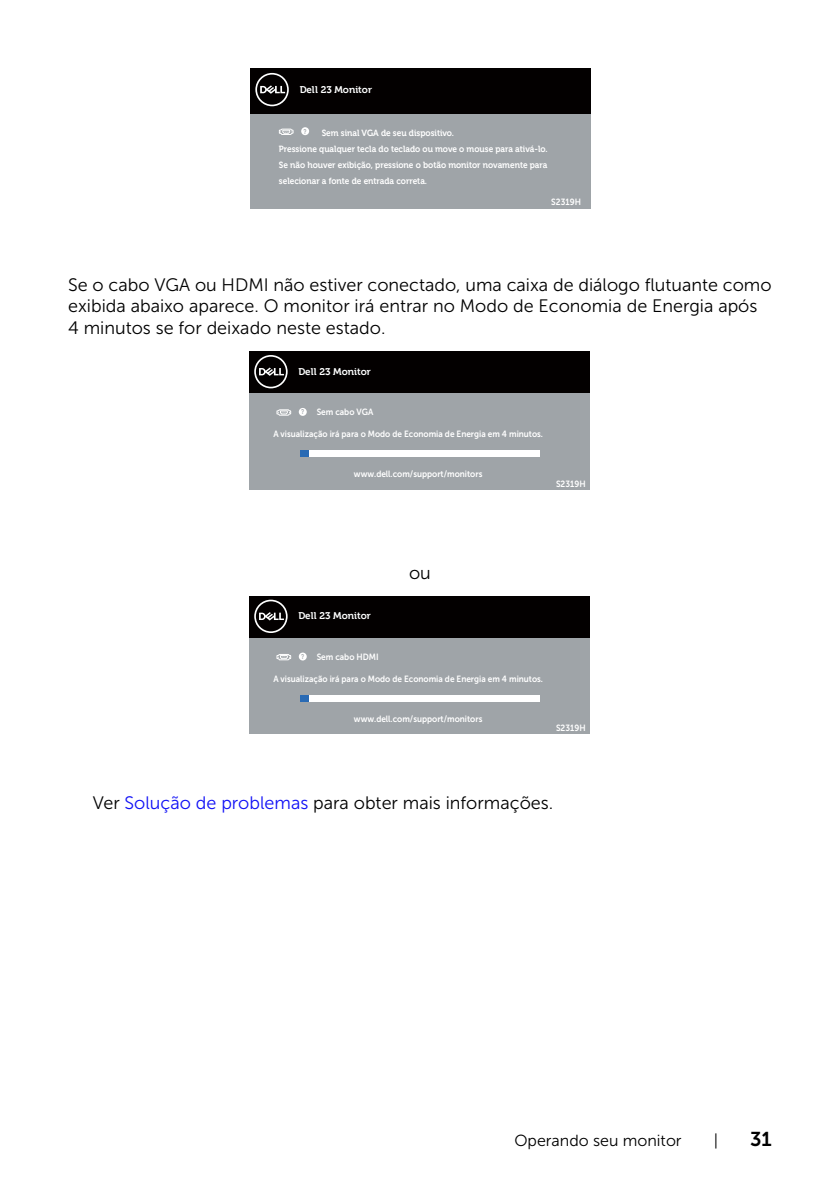
<style>
.page{position:relative;width:840px;height:1191px;background:#fff}
.page>*{position:absolute;margin:0;border:0;box-sizing:border-box;transform-origin:0 0}
.t1{font:20px "Museo Sans For Dell 700";color:#000}
.text{font:18px/21.6px "Museo Sans For Dell 300";color:#000}
.drawing{font:18px "Museo Sans For Dell 300";color:#000}
.t2{font:16px "Museo Sans For Dell 300";color:#000}
.t3{font:700 9.8px "Museo For Dell";color:#fff}
.t4{font:9px "Museo Sans For Dell 700";color:#fff;scale:.92 1}
.t5{font:700 9px/16px "Museo For Dell";color:#fff;scale:.92 1}
.t6{font:700 6.8px "Arial";color:#9fa4a8;scale:.73 1}
.s1{color:#1111f6}
</style>
<div class="page">
<div style="left:249px;top:108px;width:341px;height:101px;background:#9fa4a8"></div>
<div style="left:250px;top:68px;width:340px;height:45px;background:#030000"></div>
<svg style="left:255px;top:73px;width:33px;height:33px"></svg>
<div style="left:301px;top:127px;width:8px;height:8px;background:#fff;border-radius:50%"></div>
<svg style="left:278px;top:128px;width:15px;height:7px"></svg>
<div style="left:249px;top:388px;width:340px;height:101px;background:#9fa4a8"></div>
<div style="left:250px;top:352px;width:339px;height:41px;background:#030000"></div>
<div style="left:300px;top:451px;width:239px;height:6px;background:#fff"></div>
<div style="left:300px;top:451px;width:8px;height:6px;background:#296ab4"></div>
<div style="left:298px;top:408px;width:8px;height:8px;background:#fff;border-radius:50%"></div>
<svg style="left:276px;top:409px;width:15px;height:7px"></svg>
<svg style="left:254px;top:355px;width:33px;height:33px"></svg>
<div style="left:249px;top:632px;width:340px;height:102px;background:#9fa4a8"></div>
<div style="left:250px;top:596px;width:339px;height:41px;background:#030000"></div>
<div style="left:300px;top:695px;width:239px;height:6px;background:#fff"></div>
<div style="left:300px;top:695px;width:8px;height:6px;background:#296ab4"></div>
<div style="left:298px;top:652px;width:8px;height:8px;background:#fff;border-radius:50%"></div>
<svg style="left:276px;top:654px;width:15px;height:7px"></svg>
<svg style="left:254px;top:599px;width:33px;height:34px"></svg>
<p class="t3" style="left:299px;top:84px;width:74px">Dell 23 Monitor</p>
<p class="t6" style="left:303px;top:127px;width:6px">?</p>
<p class="t5" style="left:279px;top:125px;width:293px;text-indent:43px">Sem sinal VGA de seu dispositivo.<br>Pressione qualquer tecla do teclado ou move o mouse para ativá-lo.<br>Se não houver exibição, pressione o botão monitor novamente para selecionar a fonte de entrada correta.</p>
<p class="t4" style="left:551px;top:197px;width:34px">S2319H</p>
<p class="text" style="left:68px;top:274px;width:704px">Se o cabo VGA ou HDMI não estiver conectado, uma caixa de diálogo flutuante como exibida abaixo aparece. O monitor irá entrar no Modo de Economia de Energia após<br>4 minutos se for deixado neste estado.</p>
<p class="t3" style="left:298px;top:366px;width:74px">Dell 23 Monitor</p>
<p class="t4" style="left:316px;top:407px;width:63px">Sem cabo VGA</p>
<p class="t4" style="left:273px;top:429px;width:294px">A visualização irá para o Modo de Economia de Energia em 4 minutos.</p>
<p class="t4" style="left:354px;top:469px;width:141px">www.dell.com/support/monitors</p>
<p class="t6" style="left:301px;top:407px;width:6px">?</p>
<p class="t4" style="left:555px;top:479px;width:34px">S2319H</p>
<p class="t3" style="left:298px;top:610px;width:74px">Dell 23 Monitor</p>
<p class="text" style="left:409px;top:562px;width:23px">ou</p>
<p class="t4" style="left:316px;top:652px;width:69px">Sem cabo HDMI</p>
<p class="t4" style="left:273px;top:673px;width:294px">A visualização irá para o Modo de Economia de Energia em 4 minutos.</p>
<p class="t4" style="left:354px;top:713px;width:141px">www.dell.com/support/monitors</p>
<p class="t6" style="left:301px;top:652px;width:6px">?</p>
<p class="t4" style="left:555px;top:723px;width:34px">S2319H</p>
<p class="drawing" style="left:93px;top:793px;width:462px">Ver <span class="s1">Solução de problemas</span> para obter mais informações.</p>
<h3 class="t2" style="left:514px;top:1131px;width:169px">Operando seu monitor</h3>
<h3 class="t2" style="left:713px;top:1131px;width:6px">|</h3>
<h1 class="t1" style="left:749px;top:1127px;width:23px">31</h1>
</div>
